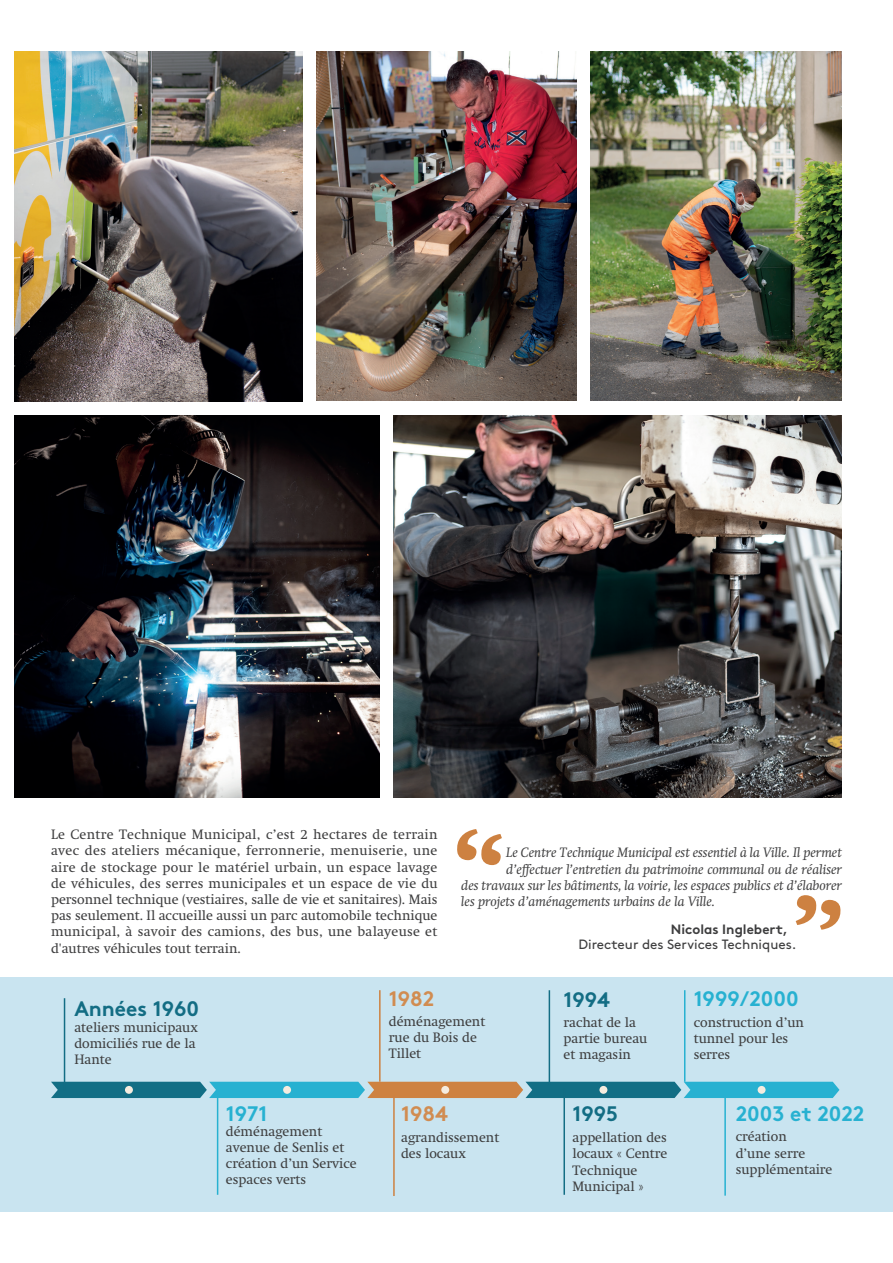
<style>
.page{position:relative;width:893px;height:1263px;background:#fff}
.page>*{position:absolute;margin:0;border:0;box-sizing:border-box;transform-origin:0 0}
.t1{font:700 21px "Brown Std";color:#27b1d1}
.t2{font:700 21px "Brown Std";color:#136d84}
.t3{font:700 21px "Brown Std";color:#d18c51}
.t4{font:13.5px/16.2px "Swift";color:#3e3e3f}
.t5{font:italic 13.5px "Swift";color:#3e3e3f}
.t6{font:13.5px "Brown Std";color:#3e3e3f}
.t7{font:700 13.5px "Brown Std";color:#3e3e3f}
</style>
<div class="page">
<img style="left:14px;top:51px;width:289px;height:351px">
<img style="left:393px;top:415px;width:449px;height:383px">
<div style="left:0;top:978px;width:893px;height:234px;background:#c9e4f0"></div>
<svg style="left:51px;top:1082px;width:788px;height:16px;background:#47919a"></svg>
<div style="left:125px;top:1086px;width:8px;height:8px;background:#f5ecdf;border-radius:50%"></div>
<div style="left:283px;top:1086px;width:8px;height:8px;background:#f5ecdf;border-radius:50%"></div>
<div style="left:441px;top:1086px;width:8px;height:8px;background:#f5ecdf;border-radius:50%"></div>
<div style="left:599px;top:1086px;width:8px;height:8px;background:#f5ecdf;border-radius:50%"></div>
<div style="left:758px;top:1086px;width:8px;height:8px;background:#f5ecdf;border-radius:50%"></div>
<hr style="left:64px;top:998px;width:1px;height:93px;background:#136d84">
<hr style="left:217px;top:1093px;width:1px;height:102px;background:#27b1d1">
<hr style="left:684px;top:990px;width:1px;height:92px;background:#27b1d1">
<hr style="left:724px;top:1095px;width:2px;height:100px;background:#27b1d1">
<hr style="left:379px;top:990px;width:2px;height:92px;background:#cd8141">
<hr style="left:393px;top:1096px;width:2px;height:100px;background:#cd8141">
<hr style="left:549px;top:990px;width:1px;height:94px;background:#136d84">
<hr style="left:563px;top:1089px;width:2px;height:106px;background:#136d84">
<svg style="left:457px;top:829px;width:45px;height:36px"></svg>
<svg style="left:796px;top:895px;width:45px;height:35px"></svg>
<img style="left:590px;top:51px;width:252px;height:350px">
<img style="left:316px;top:51px;width:261px;height:350px">
<img style="left:14px;top:415px;width:365px;height:383px">
<p class="t4" style="left:51px;top:827px;width:388px;text-align:justify">Le Centre Technique Municipal, c’est 2 hectares de terrain avec des ateliers mécanique, ferronnerie, menuiserie, une aire de stockage pour le matériel urbain, un espace lavage de véhicules, des serres municipales et un espace de vie du personnel technique (vestiaires, salle de vie et sanitaires). Mais pas seulement. Il accueille aussi un parc automobile technique municipal, à savoir des camions, des bus, une balayeuse et d'autres véhicules tout terrain.</p>
<p class="t5" style="left:506px;top:845px;width:337px">Le Centre Technique Municipal est essentiel à la Ville. Il permet</p>
<p class="t5" style="left:506px;top:861px;width:337px">d’effectuer l’entretien du patrimoine communal ou de réaliser</p>
<p class="t5" style="left:461px;top:877px;width:382px">des travaux sur les bâtiments, la voirie, les espaces publics et d’élaborer</p>
<p class="t5" style="left:461px;top:893px;width:255px">les projets d’aménagements urbains de la Ville.</p>
<p class="t7" style="left:671px;top:920px;width:118px">Nicolas Inglebert,</p>
<p class="t6" style="left:578px;top:936px;width:220px">Directeur des Services Techniques.</p>
<h1 class="t2" style="left:74px;top:996px;width:126px">Années 1960</h1>
<p class="t4" style="left:74px;top:1019px;width:125px">ateliers municipaux domiciliés rue de la<br>Hante</p>
<h1 class="t1" style="left:226px;top:1101px;width:43px">1971</h1>
<p class="t4" style="left:226px;top:1123px;width:132px">déménagement avenue de Senlis et création d’un Service espaces verts</p>
<h1 class="t3" style="left:389px;top:986px;width:47px">1982</h1>
<h1 class="t1" style="left:694px;top:986px;width:106px">1999/2000</h1>
<h1 class="t2" style="left:563px;top:987px;width:48px">1994</h1>
<p class="t4" style="left:389px;top:1013px;width:98px">déménagement rue du Bois de<br>Tillet</p>
<p class="t4" style="left:563px;top:1014px;width:85px">rachat de la partie bureau et magasin</p>
<p class="t4" style="left:694px;top:1014px;width:112px">construction d’un tunnel pour les serres</p>
<h1 class="t3" style="left:401px;top:1101px;width:48px">1984</h1>
<p class="t4" style="left:401px;top:1129px;width:100px">agrandissement des locaux</p>
<h1 class="t2" style="left:572px;top:1101px;width:47px">1995</h1>
<h1 class="t1" style="left:736px;top:1101px;width:130px">2003 et 2022</h1>
<p class="t4" style="left:572px;top:1129px;width:97px">appellation des locaux « Centre<br>Technique<br>Municipal »</p>
<p class="t4" style="left:736px;top:1129px;width:98px">création<br>d’une serre supplémentaire</p>
</div>
